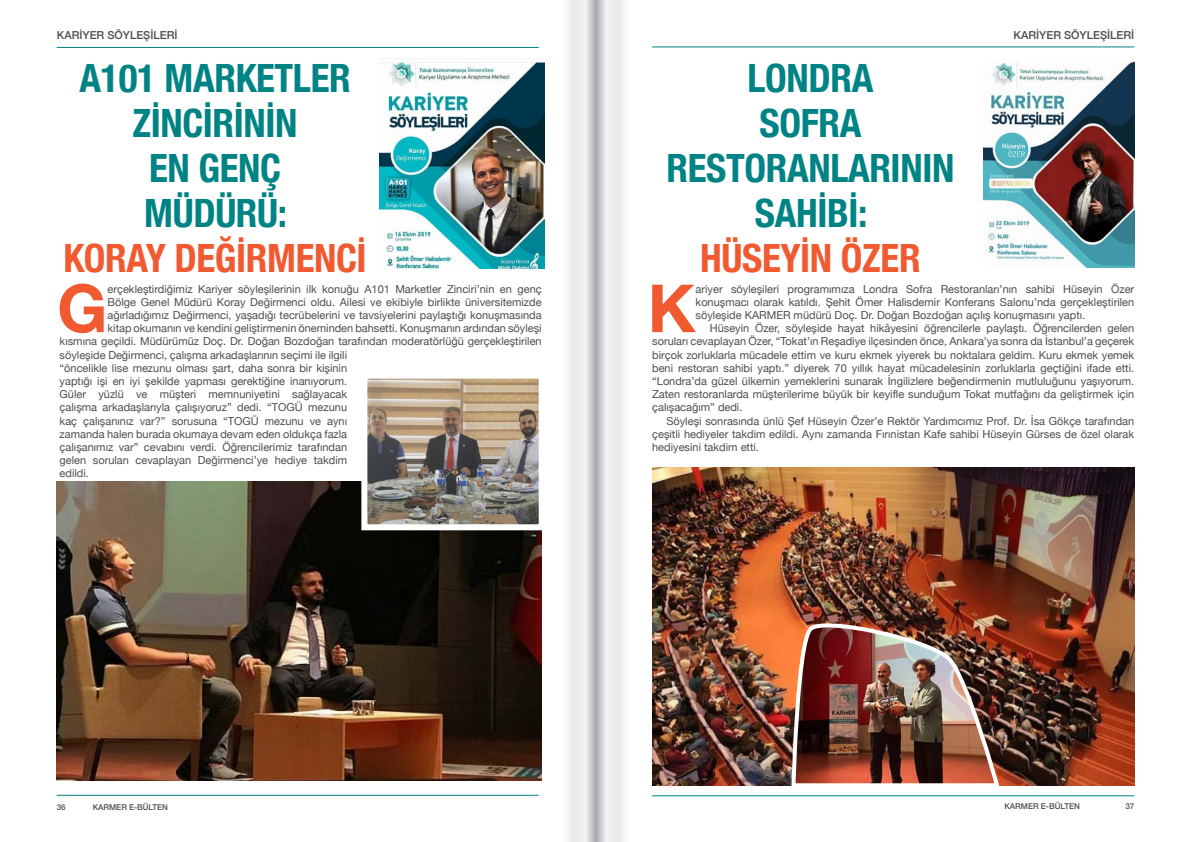
<style>
.page{position:relative;width:1191px;height:842px;background:#fff}
.page>*{position:absolute;margin:0;border:0;box-sizing:border-box;transform-origin:0 0}
.t1{font:700 66.5px "Helvetica Neue";color:#f15a31}
.t2{font:700 condensed 39px/45px "Helvetica Neue";letter-spacing:-.01em;color:#008384;text-align:center}
.t3{font:700 condensed 39px "Helvetica Neue";letter-spacing:-.01em;color:#f15a31}
.t4{font:11px/13.2px "Helvetica Neue";color:#4d4d4f;text-align:justify}
.t5{font:500 11px "Helvetica Neue";color:#4d4d4f}
.t6{font:500 8px "Helvetica Neue";color:#4d4d4f}
</style>
<div class="page">
<hr style="left:57px;top:795px;width:482px;height:1px;background:#008384">
<hr style="left:57px;top:47px;width:482px;height:1px;background:#008384">
<hr style="left:652px;top:795px;width:482px;height:1px;background:#008384">
<hr style="left:652px;top:47px;width:482px;height:1px;background:#008384">
<svg style="left:568px;top:0;width:27px;height:842px"></svg>
<svg style="left:595px;top:0;width:29px;height:842px"></svg>
<img style="left:380px;top:58px;width:165px;height:211px">
<img style="left:57px;top:482px;width:484px;height:298px">
<img style="left:652px;top:468px;width:482px;height:317px">
<img style="left:983px;top:61px;width:151px;height:206px">
<img style="left:789px;top:616px;width:212px;height:170px">
<img style="left:368px;top:380px;width:169px;height:143px">
<div style="left:361px;top:373px;width:183px;height:157px;border:6px solid #fff"></div>
<p class="t5" style="left:57px;top:26px;width:122px">KARİYER SÖYLEŞİLERİ</p>
<p class="t5" style="left:1013px;top:26px;width:122px">KARİYER SÖYLEŞİLERİ</p>
<h2 class="t2" style="left:79px;top:53px;width:273px">A101 MARKETLER<br>ZİNCİRİNİN<br>EN GENÇ<br>MÜDÜRÜ:</h2>
<h2 class="t3" style="left:63px;top:226px;width:305px">KORAY DEĞİRMENCİ</h2>
<h1 class="t1" style="left:57px;top:256px;width:52px">G</h1>
<p class="t4" style="left:108px;top:283px;width:435px">erçekleştirdiğimiz Kariyer söyleşilerinin ilk konuğu A101 Marketler Zinciri’nin en genç</p>
<p class="t4" style="left:108px;top:296px;width:435px">Bölge Genel Müdürü Koray Değirmenci oldu. Ailesi ve ekibiyle birlikte üniversitemizde</p>
<p class="t4" style="left:108px;top:309px;width:435px">ağırladığımız Değirmenci, yaşadığı tecrübelerini ve tavsiyelerini paylaştığı konuşmasında</p>
<p class="t4" style="left:108px;top:322px;width:435px">kitap okumanın ve kendini geliştirmenin öneminden bahsetti. Konuşmanın ardından söyleşi</p>
<p class="t4" style="left:60px;top:335px;width:483px">kısmına geçildi. Müdürümüz Doç. Dr. Doğan Bozdoğan tarafından moderatörlüğü gerçekleştirilen</p>
<p class="t4" style="left:60px;top:349px;width:289px">söyleşide Değirmenci, çalışma arkadaşlarının seçimi ile ilgili</p>
<p class="t4" style="left:60px;top:362px;width:289px">“öncelikle lise mezunu olması şart, daha sonra bir kişinin</p>
<p class="t4" style="left:60px;top:375px;width:289px">yaptığı işi en iyi şekilde yapması gerektiğine inanıyorum.</p>
<p class="t4" style="left:60px;top:388px;width:289px">Güler yüzlü ve müşteri memnuniyetini sağlayacak</p>
<p class="t4" style="left:60px;top:401px;width:289px">çalışma arkadaşlarıyla çalışıyoruz” dedi. “TOGÜ mezunu</p>
<p class="t4" style="left:60px;top:415px;width:289px">kaç çalışanınız var?” sorusuna “TOGÜ mezunu ve aynı</p>
<p class="t4" style="left:60px;top:428px;width:289px">zamanda halen burada okumaya devam eden oldukça fazla</p>
<p class="t4" style="left:60px;top:441px;width:289px">çalışanımız var” cevabını verdi. Öğrencilerimiz tarafından</p>
<p class="t4" style="left:60px;top:454px;width:289px">gelen soruları cevaplayan Değirmenci’ye hediye takdim</p>
<p class="t4" style="left:60px;top:467px;width:31px">edildi.</p>
<h2 class="t2" style="left:666px;top:53px;width:289px">LONDRA<br>SOFRA<br>RESTORANLARININ<br>SAHİBİ:</h2>
<h2 class="t3" style="left:700px;top:226px;width:222px">HÜSEYİN ÖZER</h2>
<h1 class="t1" style="left:647px;top:256px;width:49px">K</h1>
<p class="t4" style="left:695px;top:283px;width:440px">ariyer söyleşileri programımıza Londra Sofra Restoranları’nın sahibi Hüseyin Özer konuşmacı olarak katıldı. Şehit Ömer Halisdemir Konferans Salonu’nda gerçekleştirilen söyleşide KARMER müdürü Doç. Dr. Doğan Bozdoğan açılış konuşmasını yaptı.</p>
<p class="t4" style="left:652px;top:322px;width:483px;text-indent:58px">Hüseyin Özer, söyleşide hayat hikâyesini öğrencilerle paylaştı. Öğrencilerden gelen soruları cevaplayan Özer, “Tokat’ın Reşadiye ilçesinden önce, Ankara’ya sonra da İstanbul’a geçerek birçok zorluklarla mücadele ettim ve kuru ekmek yiyerek bu noktalara geldim. Kuru ekmek yemek beni restoran sahibi yaptı.” diyerek 70 yıllık hayat mücadelesinin zorluklarla geçtiğini ifade etti. “Londra’da güzel ülkemin yemeklerini sunarak İngilizlere beğendirmenin mutluluğunu yaşıyorum.<br>Zaten restoranlarda müşterilerime büyük bir keyifle sunduğum Tokat mutfağını da geliştirmek için çalışacağım” dedi.</p>
<p class="t4" style="left:652px;top:415px;width:483px;text-indent:14px">Söyleşi sonrasında ünlü Şef Hüseyin Özer’e Rektör Yardımcımız Prof. Dr. İsa Gökçe tarafından çeşitli hediyeler takdim edildi. Aynı zamanda Fırınistan Kafe sahibi Hüseyin Gürses de özel olarak hediyesini takdim etti.</p>
<p class="t6" style="left:57px;top:801px;width:10px">36</p>
<p class="t6" style="left:93px;top:801px;width:77px">KARMER E-BÜLTEN</p>
<p class="t6" style="left:1004px;top:800px;width:77px">KARMER E-BÜLTEN</p>
<p class="t6" style="left:1125px;top:800px;width:10px">37</p>
</div>
